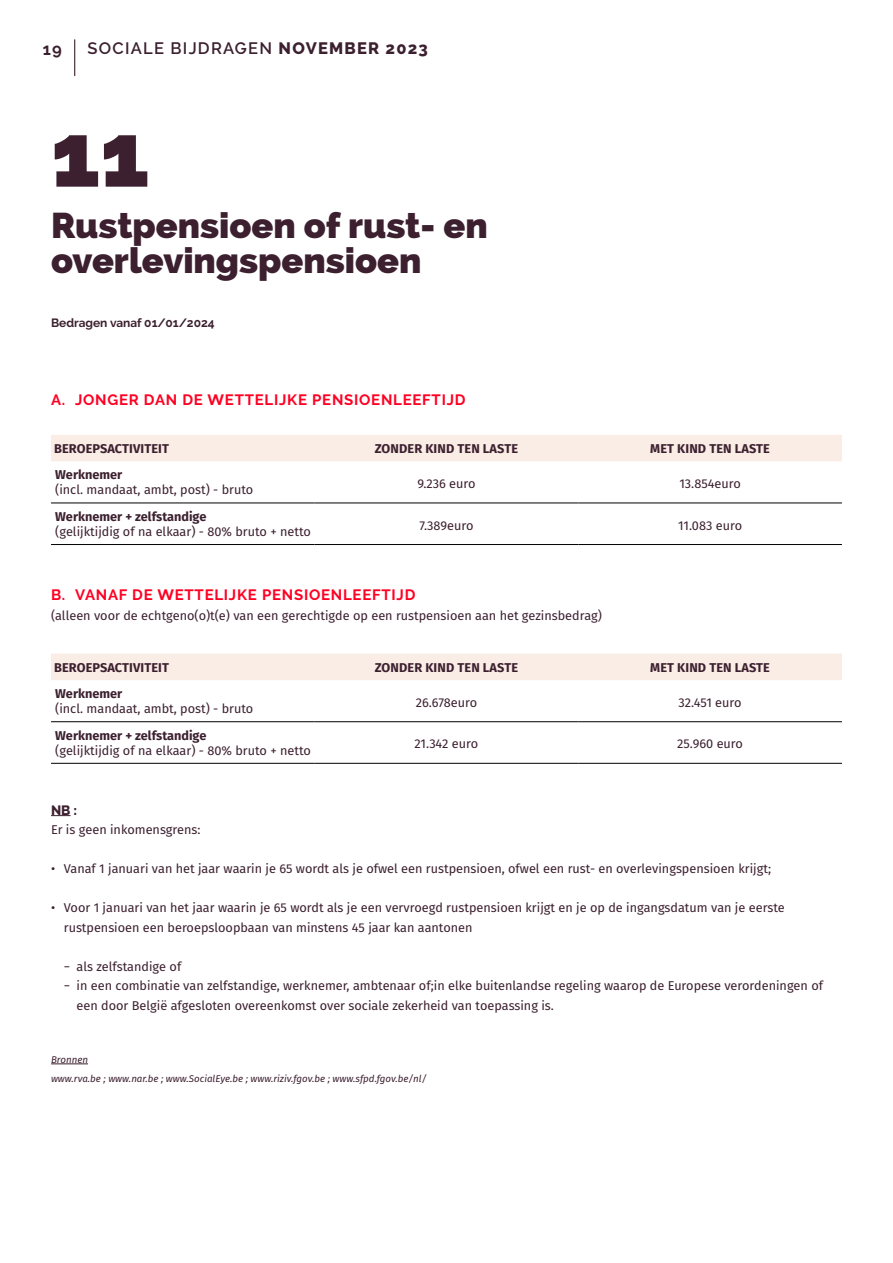
<style>
.page{position:relative;width:893px;height:1263px;background:#fff}
.page>*{position:absolute;margin:0;border:0;box-sizing:border-box;transform-origin:0 0}
.Hoofdstuk_nr{font:800 90px "Raleway";color:#3c202f}
.Hoofdstuktitel{font:800 36px/34.5px "Raleway";color:#3c202f}
.t1{font:600 16.5px "Raleway";letter-spacing:.075em;color:#3c202f}
.t2{font:700 16.5px "Raleway";color:#3c202f}
.Subtitel_rood_CAPS_genummerd{font:700 15px "Raleway";letter-spacing:.05em;color:#ff0023}
.Subtitel_vragen{font:800 13.5px "Raleway";color:#3c202f}
.Bodytekst{font:12.75px/19.5px "Fira Sans";color:#3c202f}
.Body_tabel_left{font:12.75px/15px "Fira Sans";color:#3c202f}
.Body_tabel_center{font:12.75px "Fira Sans";color:#3c202f}
.Body_tabel_center-2{font:700 12.75px "Fira Sans";letter-spacing:.01em;color:#3c202f}
.Body_tabel_left-2{font:700 12.75px "Fira Sans";letter-spacing:.01em;color:#3c202f}
.inleiding{font:700 12px "Raleway";color:#3c202f}
.Voetnoot{font:italic 9.75px "Fira Sans";color:#3c202f}
.s1{font-weight:800}
.s2{font-weight:700}
</style>
<div class="page">
<svg style="left:51px;top:815px;width:20px;height:1px"></svg>
<hr style="left:51px;top:1063px;width:37px;height:1px;background:#3c202f">
<div style="left:51px;top:435px;width:791px;height:26px;background:#faede6"></div>
<hr style="left:51px;top:503px;width:264px;height:1px;background:#000">
<hr style="left:315px;top:503px;width:263px;height:1px;background:#000">
<hr style="left:578px;top:503px;width:264px;height:1px;background:#000">
<hr style="left:51px;top:544px;width:264px;height:1px;background:#000">
<hr style="left:315px;top:544px;width:263px;height:1px;background:#000">
<hr style="left:578px;top:544px;width:264px;height:1px;background:#000">
<div style="left:51px;top:654px;width:791px;height:26px;background:#faede6"></div>
<hr style="left:51px;top:721px;width:264px;height:1px;background:#000">
<hr style="left:315px;top:721px;width:263px;height:1px;background:#000">
<hr style="left:578px;top:721px;width:264px;height:1px;background:#000">
<hr style="left:51px;top:763px;width:264px;height:1px;background:#000">
<hr style="left:315px;top:763px;width:263px;height:1px;background:#000">
<hr style="left:578px;top:763px;width:264px;height:1px;background:#000">
<hr style="left:74px;top:39px;width:1px;height:37px;background:#3c202f">
<p class="t2" style="left:43px;top:40px;width:21px">19</p>
<p class="t1" style="left:88px;top:38px;width:342px">SOCIALE BIJDRAGEN <span class="s1">NOVEMBER 2023</span></p>
<p class="Hoofdstuk_nr" style="left:51px;top:103px;width:100px">11</p>
<p class="Hoofdstuktitel" style="left:51px;top:208px;width:438px">Rustpensioen of rust- en overlevingspensioen</p>
<p class="inleiding" style="left:51px;top:316px;width:165px">Bedragen vanaf 01/01/2024</p>
<p class="Subtitel_rood_CAPS_genummerd" style="left:51px;top:391px;width:416px">A. JONGER DAN DE WETTELIJKE PENSIOENLEEFTIJD</p>
<p class="Body_tabel_left-2" style="left:54px;top:438px;width:116px">BEROEPSACTIVITEIT</p>
<p class="Body_tabel_center-2" style="left:375px;top:438px;width:145px">ZONDER KIND TEN LASTE</p>
<p class="Body_tabel_center-2" style="left:650px;top:438px;width:121px">MET KIND TEN LASTE</p>
<p class="Body_tabel_left" style="left:55px;top:467px;width:200px"><span class="s2">Werknemer<br></span>(incl. mandaat, ambt, post) - bruto</p>
<p class="Body_tabel_center" style="left:417px;top:474px;width:60px">9.236 euro</p>
<p class="Body_tabel_center" style="left:679px;top:474px;width:63px">13.854euro</p>
<p class="Body_tabel_left" style="left:55px;top:509px;width:257px"><span class="s2">Werknemer + zelfstandige<br></span>(gelijktijdig of na elkaar) - 80% bruto + netto</p>
<p class="Body_tabel_center" style="left:420px;top:516px;width:55px">7.389euro</p>
<p class="Body_tabel_center" style="left:678px;top:516px;width:65px">11.083 euro</p>
<p class="Subtitel_rood_CAPS_genummerd" style="left:51px;top:586px;width:366px">B. VANAF DE WETTELIJKE PENSIOENLEEFTIJD</p>
<p class="Bodytekst" style="left:51px;top:605px;width:552px">(alleen voor de echtgeno(o)t(e) van een gerechtigde op een rustpensioen aan het gezinsbedrag)</p>
<p class="Body_tabel_left-2" style="left:54px;top:656px;width:116px">BEROEPSACTIVITEIT</p>
<p class="Body_tabel_center-2" style="left:375px;top:656px;width:145px">ZONDER KIND TEN LASTE</p>
<p class="Body_tabel_center-2" style="left:650px;top:656px;width:121px">MET KIND TEN LASTE</p>
<p class="Body_tabel_left" style="left:55px;top:686px;width:200px"><span class="s2">Werknemer<br></span>(incl. mandaat, ambt, post) - bruto</p>
<p class="Body_tabel_center" style="left:416px;top:693px;width:63px">26.678euro</p>
<p class="Body_tabel_center" style="left:679px;top:693px;width:65px">32.451 euro</p>
<p class="Body_tabel_left" style="left:55px;top:727px;width:257px"><span class="s2">Werknemer + zelfstandige<br></span>(gelijktijdig of na elkaar) - 80% bruto + netto</p>
<p class="Body_tabel_center" style="left:415px;top:734px;width:65px">21.342 euro</p>
<p class="Body_tabel_center" style="left:677px;top:734px;width:67px">25.960 euro</p>
<p class="Subtitel_vragen" style="left:51px;top:802px;width:28px">NB :</p>
<p class="Bodytekst" style="left:51px;top:819px;width:151px">Er is geen inkomensgrens:</p>
<p class="Bodytekst" style="left:51px;top:858px;width:722px">• Vanaf 1 januari van het jaar waarin je 65 wordt als je ofwel een rustpensioen, ofwel een rust- en overlevingspensioen krijgt;</p>
<p class="Bodytekst" style="left:64px;top:897px;width:722px;text-indent:-13px">• Voor 1 januari van het jaar waarin je 65 wordt als je een vervroegd rustpensioen krijgt en je op de ingangsdatum van je eerste rustpensioen een beroepsloopbaan van minstens 45 jaar kan aantonen</p>
<p class="Bodytekst" style="left:64px;top:956px;width:119px">− als zelfstandige of</p>
<p class="Bodytekst" style="left:77px;top:975px;width:748px;text-indent:-13px">− in een combinatie van zelfstandige, werknemer, ambtenaar of;in elke buitenlandse regeling waarop de Europese verordeningen of een door België afgesloten overeenkomst over sociale zekerheid van toepassing is.</p>
<p class="Voetnoot" style="left:51px;top:1052px;width:39px">Bronnen</p>
<p class="Voetnoot" style="left:51px;top:1071px;width:377px">www.rva.be ; www.nar.be ; www.SocialEye.be ; www.riziv.fgov.be ; www.sfpd.fgov.be/nl/</p>
</div>
